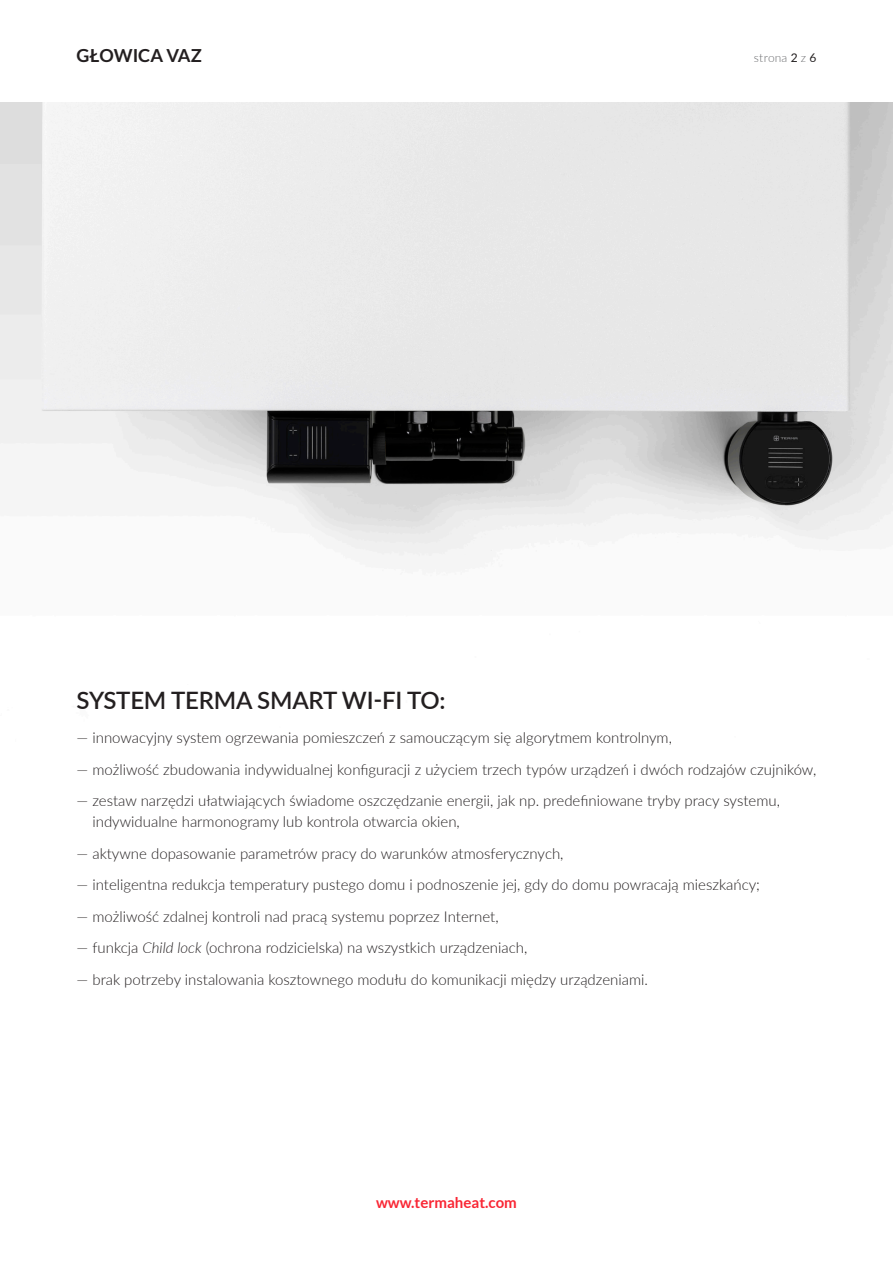
<style>
.page{position:relative;width:893px;height:1263px;background:#fff}
.page>*{position:absolute;margin:0;border:0;box-sizing:border-box;transform-origin:0 0}
.Nagłówek_1{font:600 24px "Lato";letter-spacing:-.01em;color:#231f20}
.t1{font:700 18px "Lato";color:#231f20}
.Tekst_10_pkt{font:300 15px/21px "Lato";color:#231f20}
.t2{font:700 15px "Lato";color:#f92634}
.t3{font:300 12px "Lato";letter-spacing:.015em;color:#6c6d70}
.s1{font-weight:400;color:#231f20}
.s2{font-style:italic}
</style>
<div class="page">
<img style="left:0;top:102px;width:893px;height:455px">
<p class="t1" style="left:77px;top:45px;width:127px">GŁOWICA VAZ</p>
<p class="t3" style="left:754px;top:49px;width:64px">strona <span class="s1">2</span> z <span class="s1">6</span></p>
<p class="Nagłówek_1" style="left:77px;top:683px;width:371px">SYSTEM TERMA SMART WI-FI TO:</p>
<p class="Tekst_10_pkt" style="left:77px;top:727px;width:597px">— innowacyjny system ogrzewania pomieszczeń z samouczącym się algorytmem kontrolnym,</p>
<p class="Tekst_10_pkt" style="left:77px;top:758px;width:741px">— możliwość zbudowania indywidualnej konfiguracji z użyciem trzech typów urządzeń i dwóch rodzajów czujników,</p>
<p class="Tekst_10_pkt" style="left:92px;top:790px;width:689px;text-indent:-16px">— zestaw narzędzi ułatwiających świadome oszczędzanie energii, jak np. predefiniowane tryby pracy systemu, indywidualne harmonogramy lub kontrola otwarcia okien,</p>
<p class="Tekst_10_pkt" style="left:77px;top:842px;width:489px">— aktywne dopasowanie parametrów pracy do warunków atmosferycznych,</p>
<p class="Tekst_10_pkt" style="left:77px;top:874px;width:685px">— inteligentna redukcja temperatury pustego domu i podnoszenie jej, gdy do domu powracają mieszkańcy;</p>
<p class="Tekst_10_pkt" style="left:77px;top:905px;width:424px">— możliwość zdalnej kontroli nad pracą systemu poprzez Internet,</p>
<p class="Tekst_10_pkt" style="left:77px;top:937px;width:452px">— funkcja <span class="s2">Child lock</span> (ochrona rodzicielska) na wszystkich urządzeniach,</p>
<p class="Tekst_10_pkt" style="left:77px;top:968px;width:573px">— brak potrzeby instalowania kosztownego modułu do komunikacji między urządzeniami.</p>
<p class="t2" style="left:376px;top:1194px;width:142px">www.termaheat.com</p>
</div>
